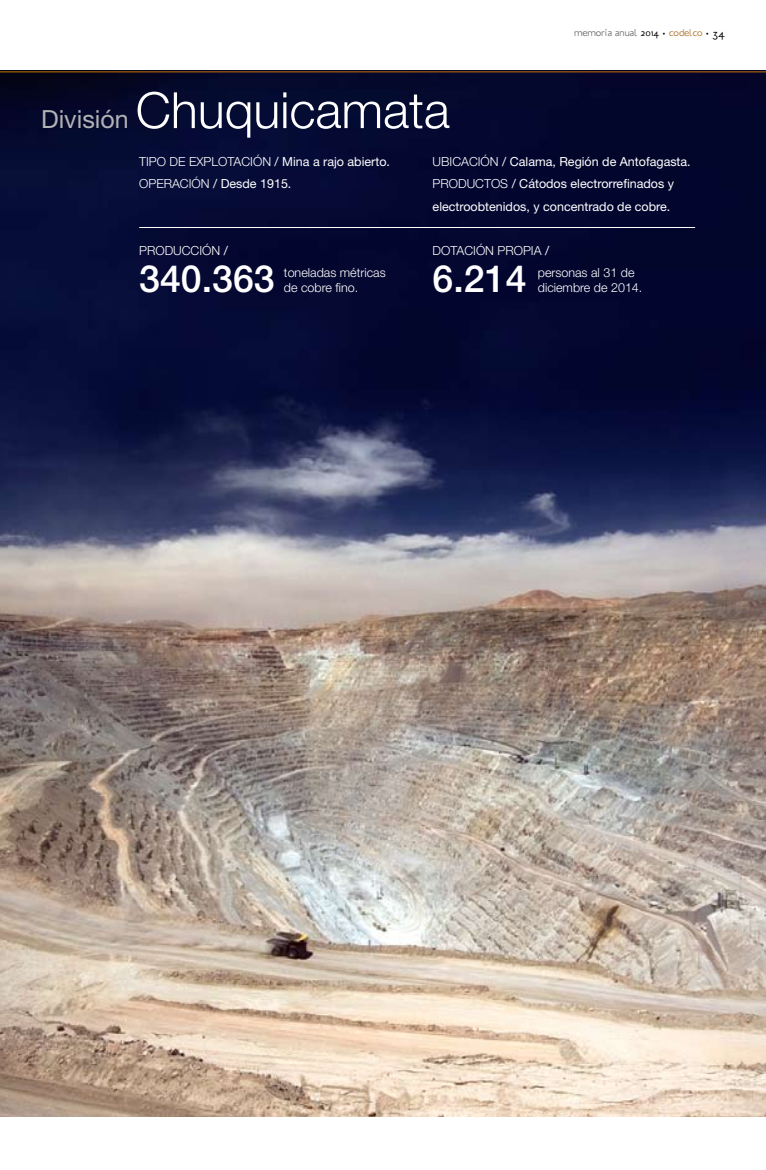
<style>
.page{position:relative;width:766px;height:1170px;background:#fff}
.page>*{position:absolute;margin:0;border:0;box-sizing:border-box;transform-origin:0 0}
.t1{font:300 50px "Helvetica Neue";color:#fff}
.t2{font:500 37.5px "Helvetica Neue";color:#fff}
.t3{font:12.5px/22.5px "Helvetica Neue";color:#fff}
.t4{font:300 12.5px/15px "Helvetica Neue";color:#fff}
.t5{font:300 11.25px "Ubahn";color:#707173}
.s1{color:#000}
.s2{font-size:18.75px;color:#000}
.s3{color:#b37d39}
.s4{font-size:12.5px;color:#000}
.s5{font-weight:400;font-size:25px;color:#b1b3b4}
.s6{font-weight:300}
.s7{font-weight:400}
</style>
<div class="page">
<img style="left:0;top:72px;width:765px;height:1044px">
<hr style="left:0;top:71px;width:765px;height:1px;background:#a05c08">
<hr style="left:139px;top:227px;width:555px;height:1px;background:#fff">
<p class="t5" style="left:574px;top:27px;width:152px">memoria anual <span class="s1">2014</span> <span class="s2">·</span> <span class="s3">codelco</span> <span class="s2">·</span> <span class="s4">34</span></p>
<h1 class="t1" style="left:41px;top:80px;width:410px"><span class="s5">División</span> Chuquicamata</h1>
<p class="t3" style="left:139px;top:150px;width:252px"><span class="s6">TIPO DE EXPLOTACIÓN</span> / Mina a rajo abierto.<br><span class="s6">OPERACIÓN</span> / Desde 1915.</p>
<p class="t3" style="left:432px;top:150px;width:259px"><span class="s6">UBICACIÓN</span> / Calama, Región de Antofagasta.<br><span class="s6">PRODUCTOS</span> / Cátodos electrorrefinados y electroobtenidos, y concentrado de cobre.</p>
<p class="t4" style="left:139px;top:243px;width:90px">PRODUCCIÓN <span class="s7">/</span></p>
<h2 class="t2" style="left:139px;top:257px;width:137px">340.363</h2>
<p class="t4" style="left:284px;top:265px;width:103px">toneladas métricas de cobre fino.</p>
<p class="t4" style="left:432px;top:243px;width:118px">DOTACIÓN PROPIA <span class="s7">/</span></p>
<h2 class="t2" style="left:432px;top:257px;width:95px">6.214</h2>
<p class="t4" style="left:537px;top:265px;width:106px">personas al 31 de diciembre de 2014.</p>
</div>
